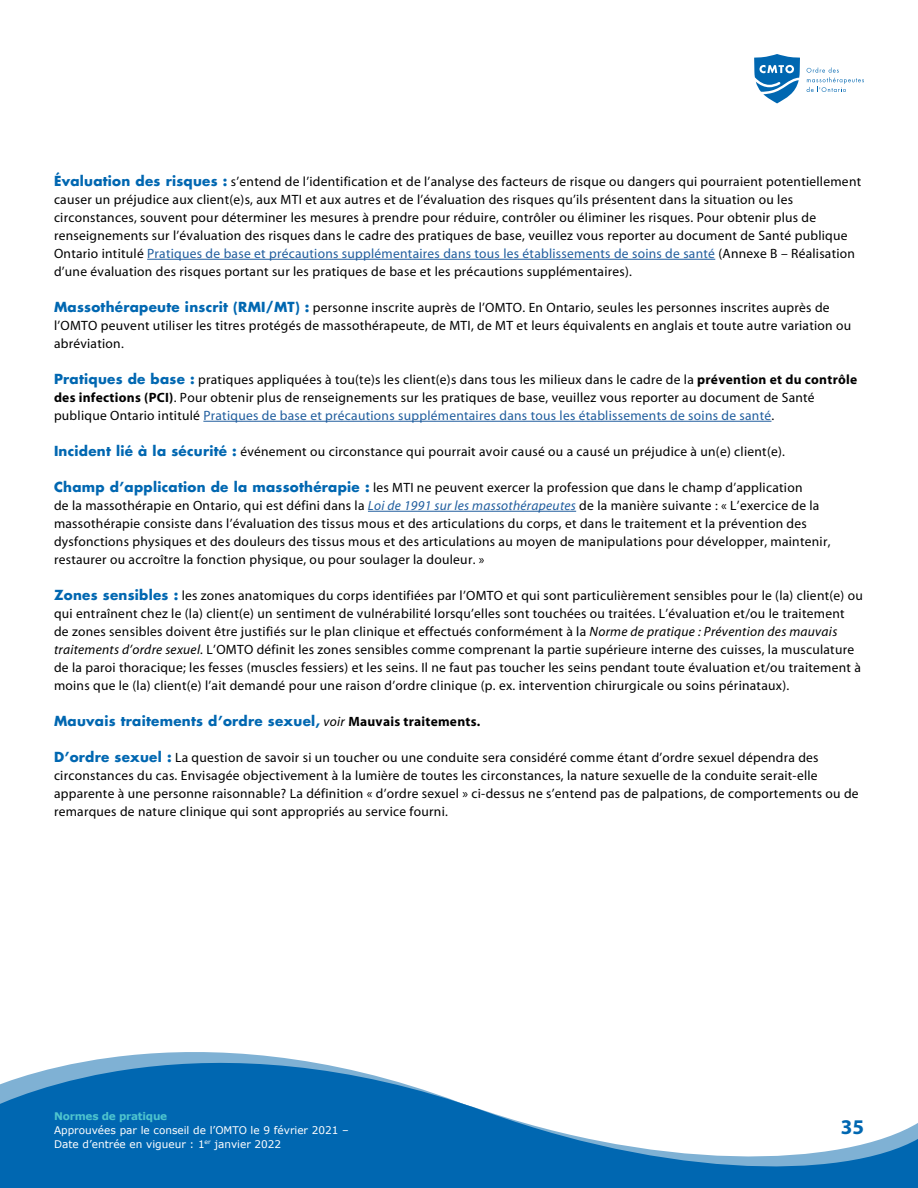
<style>
.page{position:relative;width:918px;height:1188px;background:#fff}
.page>*{position:absolute;margin:0;border:0;box-sizing:border-box;transform-origin:0 0}
.t1{font:700 21px "Myriad";color:#0067b1}
.t2{font:13.5px/18px "Myriad";letter-spacing:.02em;color:#000}
.t3{font:700 13.5px "Futura LT";letter-spacing:.02em;color:#0067b1}
.t4{font:10.5px/13.8px "Verdana";color:#fff}
.t5{font:700 10.5px "Verdana";letter-spacing:-.02em;color:#4ec4ce}
.s1{font-family:"Futura LT";font-weight:700;color:#0067b1}
.s2{color:#215e9e}
.s3{font-weight:700}
.s4{font-style:italic;color:#215e9e}
.s5{font-style:italic}
.s6{font-family:"Myriad";font-weight:400;font-style:italic;color:#000}
.s7{font-family:"Myriad";color:#000}
</style>
<div class="page">
<svg style="left:0;top:1052px;width:918px;height:136px;fill:#0067b1"></svg>
<svg style="left:754px;top:54px;width:46px;height:49px"></svg>
<svg style="left:807px;top:67px;width:57px;height:25px"></svg>
<hr style="left:147px;top:259px;width:568px;height:1px;background:#215e9e">
<hr style="left:203px;top:421px;width:568px;height:1px;background:#215e9e">
<hr style="left:368px;top:511px;width:208px;height:1px;background:#215e9e">
<p class="t2" style="left:54px;top:173px;width:809px"><span class="s1">Évaluation des risques :</span> s’entend de l’identification et de l’analyse des facteurs de risque ou dangers qui pourraient potentiellement causer un préjudice aux client(e)s, aux MTI et aux autres et de l’évaluation des risques qu’ils présentent dans la situation ou les circonstances, souvent pour déterminer les mesures à prendre pour réduire, contrôler ou éliminer les risques. Pour obtenir plus de renseignements sur l’évaluation des risques dans le cadre des pratiques de base, veuillez vous reporter au document de Santé publique Ontario intitulé <span class="s2">Pratiques de base et précautions supplémentaires dans tous les établissements de soins de santé</span> (Annexe B – Réalisation d’une évaluation des risques portant sur les pratiques de base et les précautions supplémentaires).</p>
<p class="t2" style="left:54px;top:299px;width:799px"><span class="s1">Massothérapeute inscrit (RMI/MT) :</span> personne inscrite auprès de l’OMTO. En Ontario, seules les personnes inscrites auprès de l’OMTO peuvent utiliser les titres protégés de massothérapeute, de MTI, de MT et leurs équivalents en anglais et toute autre variation ou abréviation.</p>
<p class="t2" style="left:54px;top:371px;width:805px"><span class="s1">Pratiques de base :</span> pratiques appliquées à tou(te)s les client(e)s dans tous les milieux dans le cadre de la <span class="s3">prévention et du contrôle des infections (PCI)</span>. Pour obtenir plus de renseignements sur les pratiques de base, veuillez vous reporter au document de Santé publique Ontario intitulé <span class="s2">Pratiques de base et précautions supplémentaires dans tous les établissements de soins de santé</span>.</p>
<p class="t2" style="left:54px;top:443px;width:733px"><span class="s1">Incident lié à la sécurité :</span> événement ou circonstance qui pourrait avoir causé ou a causé un préjudice à un(e) client(e).</p>
<p class="t2" style="left:54px;top:479px;width:778px"><span class="s1">Champ d’application de la massothérapie :</span> les MTI ne peuvent exercer la profession que dans le champ d’application<br>de la massothérapie en Ontario, qui est défini dans la <span class="s4">Loi de 1991 sur les massothérapeutes</span> de la manière suivante : « L’exercice de la massothérapie consiste dans l’évaluation des tissus mous et des articulations du corps, et dans le traitement et la prévention des dysfonctions physiques et des douleurs des tissus mous et des articulations au moyen de manipulations pour développer, maintenir, restaurer ou accroître la fonction physique, ou pour soulager la douleur. »</p>
<p class="t2" style="left:54px;top:587px;width:811px"><span class="s1">Zones sensibles :</span> les zones anatomiques du corps identifiées par l’OMTO et qui sont particulièrement sensibles pour le (la) client(e) ou qui entraînent chez le (la) client(e) un sentiment de vulnérabilité lorsqu’elles sont touchées ou traitées. L’évaluation et/ou le traitement<br>de zones sensibles doivent être justifiés sur le plan clinique et effectués conformément à la <span class="s5">Norme de pratique : Prévention des mauvais traitements d’ordre sexuel.</span> L’OMTO définit les zones sensibles comme comprenant la partie supérieure interne des cuisses, la musculature de la paroi thoracique; les fesses (muscles fessiers) et les seins. Il ne faut pas toucher les seins pendant toute évaluation et/ou traitement à moins que le (la) client(e) l’ait demandé pour une raison d’ordre clinique (p. ex. intervention chirurgicale ou soins périnataux).</p>
<p class="t3" style="left:54px;top:712px;width:428px">Mauvais traitements d’ordre sexuel, <span class="s6">voir</span> <span class="s7">Mauvais traitements.</span></p>
<p class="t2" style="left:54px;top:749px;width:806px"><span class="s1">D’ordre sexuel :</span> La question de savoir si un toucher ou une conduite sera considéré comme étant d’ordre sexuel dépendra des circonstances du cas. Envisagée objectivement à la lumière de toutes les circonstances, la nature sexuelle de la conduite serait-elle apparente à une personne raisonnable? La définition « d’ordre sexuel » ci-dessus ne s’entend pas de palpations, de comportements ou de remarques de nature clinique qui sont appropriés au service fourni.</p>
<p class="t5" style="left:54px;top:1110px;width:115px">Normes de pratique</p>
<p class="t4" style="left:54px;top:1123px;width:296px">Approuvées par le conseil de l’OMTO le 9 février 2021 –<br>Date d’entrée en vigueur : 1<sup>er</sup> janvier 2022</p>
<h1 class="t1" style="left:841px;top:1116px;width:25px">35</h1>
</div>
